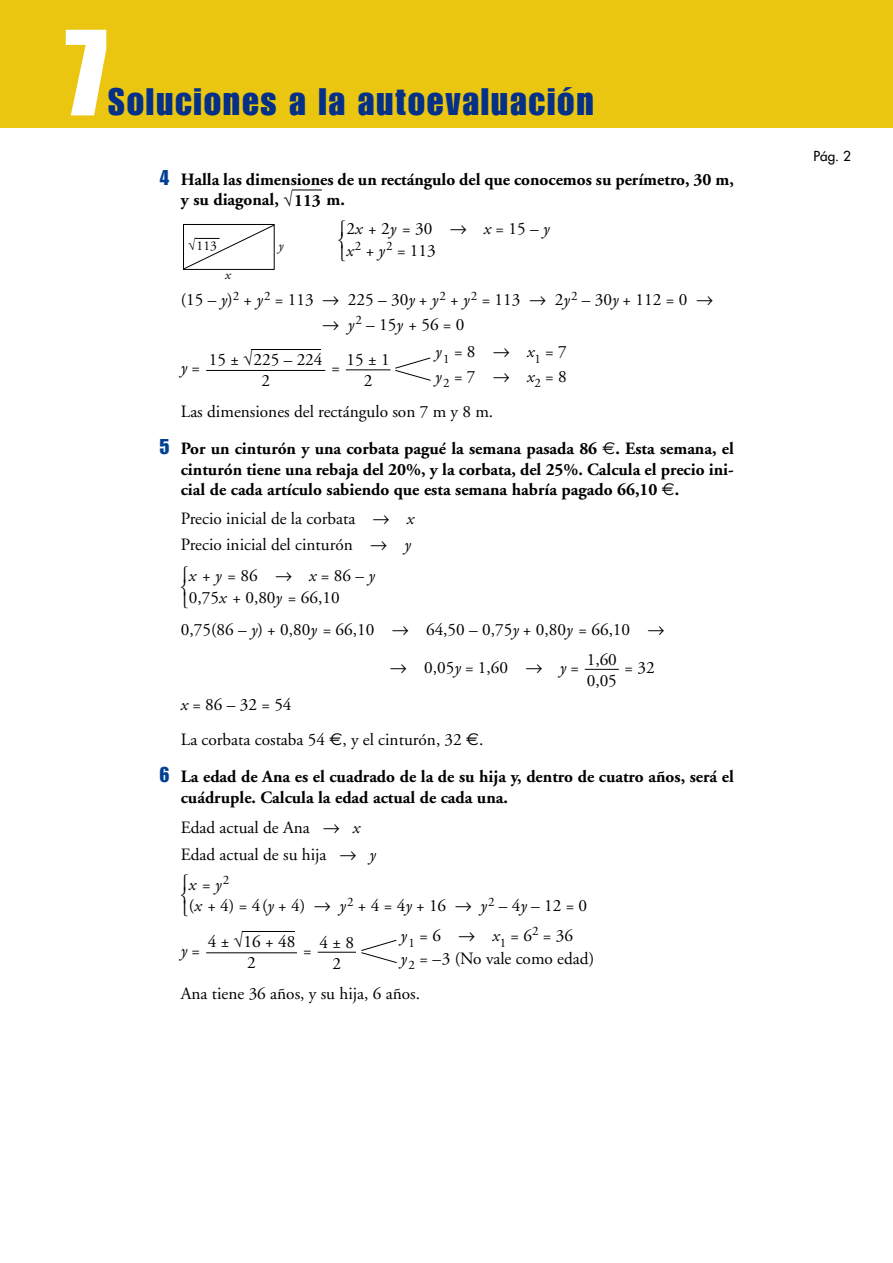
<style>
.page{position:relative;width:893px;height:1263px;background:#fff}
.page>*{position:absolute;margin:0;border:0;box-sizing:border-box;transform-origin:0 0}
.t1{font:120px "Impact";color:#fff}
.t2{font:37.5px "Impact";letter-spacing:.05em;color:#053087}
.t3{font:17.25px/22.4px "Adobe Garamond";color:#000}
.t4{font:700 17.25px/20.2px "Adobe Garamond";color:#000}
.t5{font:italic 17.25px "Adobe Garamond";color:#000}
.t6{font:17.25px/33px "Adobe Garamond";color:#000;scale:3.05 1}
.t7{font:17.25px/33px "Adobe Garamond";color:#000;scale:4 1}
.t8{font:15.75px/12.9px "Anaya Math 1";color:#000}
.t9{font:13.5px "Futura";color:#000}
.t10{font:13.5px "Adobe Garamond";color:#000}
.t11{font:italic 13.5px "Adobe Garamond";color:#000}
.s1{font-family:"Impact";font-weight:400;font-size:21px;color:#024192}
.s2{font-family:"Anaya Math 1";font-weight:400}
.s3{font-family:"Anaya Math 1"}
.s4{font-family:"Anaya Math 1";font-size:15.75px}
.s5{font-style:italic}
.s6{font-style:normal}
.s7{font-weight:400}
.s8{font-family:"Euro Sans";font-weight:400}
.s9{font-family:"Euro Sans"}
</style>
<div class="page">
<div style="left:0;top:0;width:892px;height:128px;background:#ebc611"></div>
<hr style="left:317px;top:952px;width:39px;height:1px;background:#000">
<hr style="left:206px;top:952px;width:91px;height:1px;background:#000">
<hr style="left:584px;top:669px;width:35px;height:1px;background:#000">
<hr style="left:346px;top:369px;width:44px;height:1px;background:#000">
<hr style="left:206px;top:370px;width:119px;height:1px;background:#000">
<hr style="left:292px;top:190px;width:30px;height:1px;background:#000">
<svg style="left:183px;top:224px;width:92px;height:46px"></svg>
<svg style="left:395px;top:357px;width:36px;height:24px"></svg>
<svg style="left:361px;top:940px;width:36px;height:23px"></svg>
<h1 class="t1" style="left:64px;top:26px;width:46px">7</h1>
<h2 class="t2" style="left:108px;top:88px;width:487px">Soluciones a la autoevaluación</h2>
<p class="t4" style="left:181px;top:170px;width:554px;text-indent:-21px"><span class="s1">4</span> Halla las dimensiones de un rectángulo del que conocemos su perímetro, 30 m, y su diagonal, <span class="s2">√</span>113 m.</p>
<p class="t10" style="left:188px;top:239px;width:30px"><span class="s3">√</span>113</p>
<p class="t11" style="left:225px;top:269px;width:7px">x</p>
<p class="t11" style="left:278px;top:240px;width:6px">y</p>
<p class="t3" style="left:346px;top:218px;width:204px;text-indent:-8px"><span class="s4">°</span>2<span class="s5">x</span> + 2<span class="s5">y</span> = 30 <span class="s3">8</span> <span class="s5">x</span> = 15 – <span class="s5">y x</span><sup>2</sup> + <span class="s5">y</span><sup>2</sup> = 113</p>
<p class="t8" style="left:338px;top:235px;width:9px">¢ £</p>
<p class="t3" style="left:322px;top:288px;width:392px;line-height:24.5px;text-indent:-141px">(15 – <span class="s5">y</span>)<sup>2</sup> + <span class="s5">y</span><sup>2</sup> = 113 <span class="s3">8</span> 225 – 30<span class="s5">y</span> + <span class="s5">y</span><sup>2</sup> + <span class="s5">y</span><sup>2</sup> = 113 <span class="s3">8</span> 2<span class="s5">y</span><sup>2</sup> – 30<span class="s5">y</span> + 112 = 0 <span class="s3">8<br>8</span> <span class="s5">y</span><sup>2</sup> – 15<span class="s5">y</span> + 56 = 0</p>
<p class="t5" style="left:181px;top:361px;width:21px">y<span class="s6">=</span></p>
<p class="t3" style="left:331px;top:357px;width:10px">=</p>
<p class="t4" style="left:159px;top:393px;width:576px;line-height:37.2px;text-indent:21px"><span class="s7">Las dimensiones del rectángulo son 7 m y 8 m.<br></span><span class="s1">5</span> Por un cinturón y una corbata pagué la semana pasada 86 <span class="s8">€</span>. Esta semana, el</p>
<p class="t4" style="left:181px;top:459px;width:554px">cinturón tiene una rebaja del 20%, y la corbata, del 25%. Calcula el precio ini&shy;cial de cada artículo sabiendo que esta semana habría pagado 66,10 <span class="s8">€</span>.</p>
<p class="t3" style="left:181px;top:505px;width:235px;line-height:26.7px">Precio inicial de la corbata <span class="s3">8</span> <span class="s5">x<br></span>Precio inicial del cinturón <span class="s3">8</span> <span class="s5">y</span></p>
<p class="t3" style="left:435px;top:340px;width:133px;line-height:24.5px"><span class="s5">y</span><sub>1</sub>= 8 <span class="s3">8</span> <span class="s5">x</span><sub>1</sub>= 7 <span class="s5">y</span><sub>2</sub>= 7 <span class="s3">8</span> <span class="s5">x</span><sub>2</sub>= 8</p>
<p class="t7" style="left:261px;top:332px;width:16px;text-indent:-10px">—<br>2</p>
<p class="t3" style="left:209px;top:349px;width:115px">15 ± <span class="s3">√</span>225 – 224</p>
<p class="t3" style="left:346px;top:350px;width:45px;line-height:21px;text-align:center">15 ± 1<br>2</p>
<p class="t3" style="left:189px;top:564px;width:187px;text-indent:-8px"><span class="s4">°</span><span class="s5">x</span> + <span class="s5">y</span> = 86 <span class="s3">8</span> <span class="s5">x</span> = 86 – <span class="s5">y<br></span>0,75<span class="s5">x</span> + 0,80<span class="s5">y</span> = 66,10</p>
<p class="t8" style="left:181px;top:582px;width:9px">¢ £</p>
<p class="t3" style="left:390px;top:612px;width:276px;line-height:37.2px;text-indent:-209px">0,75(86 – <span class="s5">y</span>) + 0,80<span class="s5">y</span> = 66,10 <span class="s3">8</span> 64,50 – 0,75<span class="s5">y</span> + 0,80<span class="s5">y</span> = 66,10 <span class="s3">8<br>8</span> 0,05<span class="s5">y</span> = 1,60 <span class="s3">8</span> <span class="s5">y</span> =</p>
<p class="t3" style="left:586px;top:649px;width:32px;line-height:21px">1,60<br>0,05</p>
<p class="t3" style="left:624px;top:657px;width:32px">= 32</p>
<p class="t3" style="left:181px;top:687px;width:304px;line-height:35.1px"><span class="s5">x</span> = 86 – 32 = 54<br>La corbata costaba 54 <span class="s9">€</span>, y el cinturón, 32 <span class="s9">€</span>.</p>
<p class="t4" style="left:181px;top:767px;width:554px;text-indent:-21px"><span class="s1">6</span> La edad de Ana es el cuadrado de la de su hija y, dentro de cuatro años, será el cuádruple. Calcula la edad actual de cada una.</p>
<p class="t3" style="left:181px;top:815px;width:196px;line-height:26.7px">Edad actual de Ana <span class="s3">8</span> <span class="s5">x<br></span>Edad actual de su hija <span class="s3">8</span> <span class="s5">y</span></p>
<p class="t3" style="left:189px;top:874px;width:400px;line-height:21.3px;text-indent:-8px"><span class="s4">°</span><span class="s5">x</span> = <span class="s5">y</span><sup>2<br></sup>(<span class="s5">x</span> + 4) = 4(<span class="s5">y</span> + 4) <span class="s3">8</span> <span class="s5">y</span><sup>2</sup> + 4 = 4<span class="s5">y</span> + 16 <span class="s3">8</span> <span class="s5">y</span><sup>2</sup> – 4<span class="s5">y</span> – 12 = 0</p>
<p class="t8" style="left:181px;top:890px;width:9px">¢ £</p>
<p class="t3" style="left:400px;top:925px;width:195px"><span class="s5">y</span><sub>1</sub>= 6 <span class="s3">8</span> <span class="s5">x</span><sub>1</sub>= 6<sup>2</sup>= 36<br><span class="s5">y</span><sub>2</sub> = –3 (No vale como edad)</p>
<p class="t6" style="left:242px;top:914px;width:19px">—<br>2</p>
<p class="t3" style="left:208px;top:931px;width:89px">4 ± <span class="s3">√</span>16 + 48</p>
<p class="t3" style="left:319px;top:932px;width:36px;line-height:21px;text-align:center">4 ±8<br>2</p>
<p class="t5" style="left:181px;top:944px;width:21px">y<span class="s6">=</span></p>
<p class="t3" style="left:303px;top:940px;width:10px">=</p>
<p class="t3" style="left:181px;top:983px;width:241px">Ana tiene 36 años, y su hija, 6 años.</p>
<p class="t9" style="left:813px;top:150px;width:39px">Pág. 2</p>
</div>
